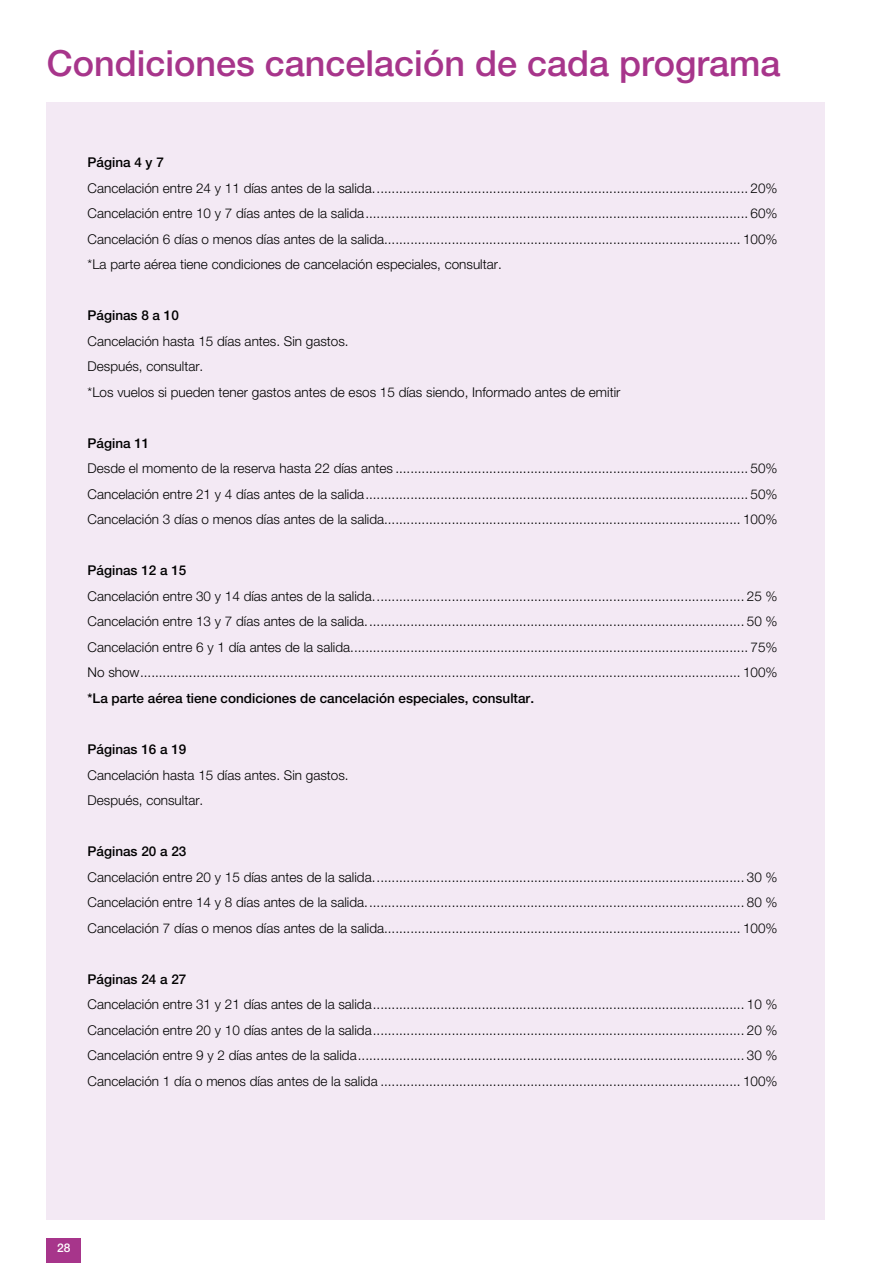
<style>
.page{position:relative;width:893px;height:1263px;background:#fff}
.page>*{position:absolute;margin:0;border:0;box-sizing:border-box;transform-origin:0 0}
.t1{font:500 36px "Helvetica Neue LT Std";color:#a7358b}
.t2{font:300 13.5px/25.5px "Helvetica Neue LT Std";color:#000;text-align:justify}
.t3{font:500 13.5px "Helvetica Neue LT Std";color:#000}
.t4{font:500 12px "Helvetica Neue LT Std";color:#fff}
</style>
<div class="page">
<div style="left:47px;top:1239px;width:34px;height:24px;background:#a7358b"></div>
<div style="left:47px;top:102px;width:778px;height:1118px;background:#f3e9f4"></div>
<h1 class="t1" style="left:47px;top:41px;width:735px">Condiciones cancelación de cada programa</h1>
<p class="t3" style="left:88px;top:155px;width:78px">Página 4 y 7</p>
<p class="t2" style="left:88px;top:175px;width:691px">Cancelación entre 24 y 11 días antes de la salida.................................................................................................... 20% Cancelación entre 10 y 7 días antes de la salida...................................................................................................... 60% Cancelación 6 días o menos días antes de la salida............................................................................................... 100% *La parte aérea tiene condiciones de cancelación especiales, consultar.</p>
<p class="t3" style="left:88px;top:308px;width:93px">Páginas 8 a 10</p>
<p class="t2" style="left:88px;top:328px;width:534px;text-align:left">Cancelación hasta 15 días antes. Sin gastos.<br>Después, consultar.<br>*Los vuelos si pueden tener gastos antes de esos 15 días siendo, Informado antes de emitir</p>
<p class="t3" style="left:88px;top:435px;width:63px">Página 11</p>
<p class="t2" style="left:88px;top:456px;width:691px">Desde el momento de la reserva hasta 22 días antes .............................................................................................. 50% Cancelación entre 21 y 4 días antes de la salida...................................................................................................... 50% Cancelación 3 días o menos días antes de la salida............................................................................................... 100%</p>
<p class="t3" style="left:88px;top:563px;width:100px">Páginas 12 a 15</p>
<p class="t2" style="left:88px;top:583px;width:691px">Cancelación entre 30 y 14 días antes de la salida................................................................................................... 25 % Cancelación entre 13 y 7 días antes de la salida..................................................................................................... 50 % Cancelación entre 6 y 1 día antes de la salida.......................................................................................................... 75% No show................................................................................................................................................................ 100%</p>
<p class="t3" style="left:88px;top:690px;width:448px">*La parte aérea tiene condiciones de cancelación especiales, consultar.</p>
<p class="t3" style="left:88px;top:741px;width:100px">Páginas 16 a 19</p>
<p class="t2" style="left:88px;top:762px;width:263px">Cancelación hasta 15 días antes. Sin gastos.<br>Después, consultar.</p>
<p class="t3" style="left:88px;top:843px;width:100px">Páginas 20 a 23</p>
<p class="t2" style="left:88px;top:864px;width:691px">Cancelación entre 20 y 15 días antes de la salida................................................................................................... 30 % Cancelación entre 14 y 8 días antes de la salida..................................................................................................... 80 % Cancelación 7 días o menos días antes de la salida............................................................................................... 100%</p>
<p class="t3" style="left:88px;top:971px;width:100px">Páginas 24 a 27</p>
<p class="t2" style="left:88px;top:991px;width:691px">Cancelación entre 31 y 21 días antes de la salida................................................................................................... 10 % Cancelación entre 20 y 10 días antes de la salida................................................................................................... 20 % Cancelación entre 9 y 2 días antes de la salida....................................................................................................... 30 % Cancelación 1 día o menos días antes de la salida ................................................................................................ 100%</p>
<p class="t4" style="left:57px;top:1240px;width:15px">28</p>
</div>
